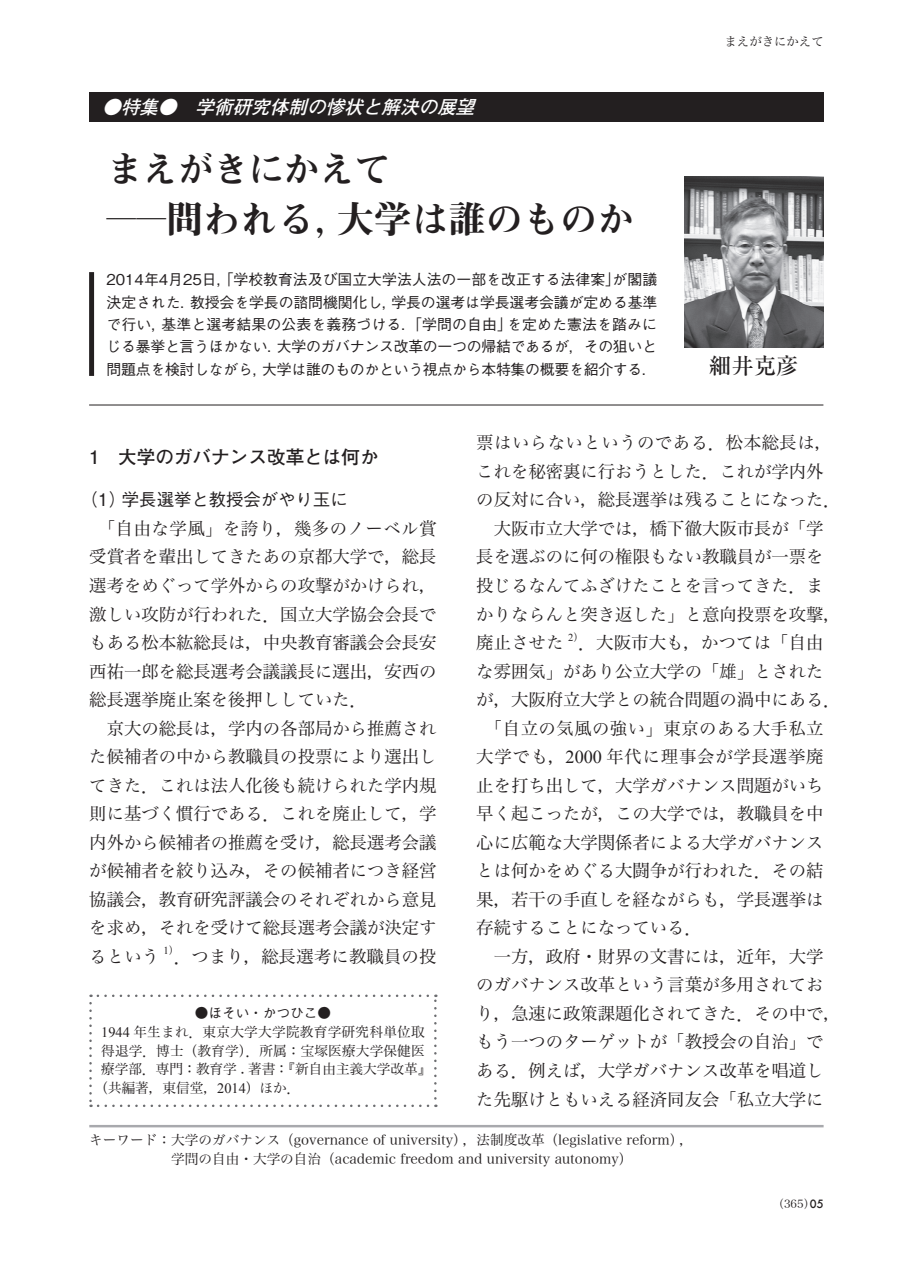
<style>
.page{position:relative;width:903px;height:1275px;background:#fff}
.page>*{position:absolute;margin:0;border:0;box-sizing:border-box;transform-origin:0 0}
.t1{font:37.27px/49.5px "Midashi Min Pr 5 MA31";color:#231f20}
.t2{font:500 22.4px "Ryumin Pr 5";color:#231f20}
.t3{font:italic 700 18.55px "Futo Go B101 Pro";color:#fff}
.t4{font:700 18.55px "Futo Go B101 Pro";color:#231f20}
.t5{font:17.32px/28.5px "Hira Min Pro W3";color:#231f20;text-align:justify}
.t6{font:17.32px "Hira Min Pro W3";letter-spacing:.03em;color:#231f20}
.t7{font:500 17.32px "Gothic BBB Pr 5";color:#231f20}
.t8{font:500 14.88px/22.4px "Gothic BBB Pr 5";letter-spacing:-.02em;color:#231f20;text-align:justify}
.t9{font:13.65px/18.6px "Hira Min Pro W3";color:#231f20}
.t10{font:13.65px "Hira Min Pro W3";letter-spacing:.02em;color:#231f20}
.t11{font:500 13.65px "Gothic BBB Pr 5";color:#231f20}
.t12{font:12.42px "Hira Min Pro W3";color:#231f20}
.t13{font:11.2px "Hira Min Pro W3";color:#231f20}
.t14{font:500 11.2px "Futura";color:#231f20}
.t15{font:10.67px "Times New Roman";color:#231f20}
.s1{font-size:29.75px}
.s2{font-family:"Hira Min Pro W3";font-size:10.15px}
.s3{font-family:"Times New Roman";font-size:18.2px}
.s4{font-family:"Hira Min Pro W3";font-weight:400}
.s5{font-family:"Times New Roman";font-size:14.35px}
</style>
<div class="page">
<div style="left:89px;top:272px;width:5px;height:104px;background:#231f20"></div>
<div style="left:89px;top:92px;width:734px;height:30px;background:#231f20"></div>
<hr style="left:89px;top:405px;width:734px;height:1px;background:#231f20">
<img style="left:684px;top:177px;width:139px;height:170px">
<svg style="left:89px;top:1003px;width:3px;height:104px"></svg>
<svg style="left:98px;top:1104px;width:338px;height:3px"></svg>
<svg style="left:434px;top:994px;width:3px;height:104px"></svg>
<svg style="left:91px;top:994px;width:337px;height:3px"></svg>
<hr style="left:89px;top:1125px;width:734px;height:2px;background:#a8a9ad">
<p class="t3" style="left:102px;top:92px;width:380px">●特集●　学術研究体制の惨状と解決の展望</p>
<h1 class="t1" style="left:107px;top:142px;width:529px">まえがきにかえて<br><span class="s1">──</span>問われる，大学は誰のものか</h1>
<p class="t8" style="left:107px;top:267px;width:552px">2014年4月25日，｢学校教育法及び国立大学法人法の一部を改正する法律案｣が閣議決定された．教授会を学長の諮問機関化し，学長の選考は学長選考会議が定める基準で行い，基準と選考結果の公表を義務づける．「学問の自由」を定めた憲法を踏みにじる暴挙と言うほかない．大学のガバナンス改革の一つの帰結であるが，その狙いと問題点を検討しながら，大学は誰のものかという視点から本特集の概要を紹介する．</p>
<p class="t12" style="left:724px;top:30px;width:101px">まえがきにかえて</p>
<p class="t2" style="left:709px;top:348px;width:91px">細井克彦</p>
<p class="t6" style="left:476px;top:428px;width:357px">票はいらないというのである．松本総長は，</p>
<p class="t5" style="left:476px;top:456px;width:349px">これを秘密裏に行おうとした．これが学内外</p>
<p class="t5" style="left:476px;top:484px;width:366px">の反対に合い，総長選挙は残ることになった．</p>
<p class="t5" style="left:494px;top:513px;width:331px">大阪市立大学では，橋下徹大阪市長が｢学</p>
<p class="t5" style="left:476px;top:541px;width:349px">長を選ぶのに何の権限もない教職員が一票を</p>
<p class="t5" style="left:476px;top:570px;width:349px">投じるなんてふざけたことを言ってきた．ま</p>
<p class="t5" style="left:476px;top:598px;width:366px">かりならんと突き返した｣と意向投票を攻撃，</p>
<p class="t5" style="left:476px;top:627px;width:89px">廃止させた</p>
<p class="t15" style="left:568px;top:630px;width:17px">2<span class="s2">）</span></p>
<p class="t4" style="left:89px;top:442px;width:291px">1　大学のガバナンス改革とは何か</p>
<p class="t7" style="left:81px;top:486px;width:269px">（1）学長選挙と教授会がやり玉に</p>
<p class="t5" style="left:89px;top:513px;width:349px">　｢自由な学風｣を誇り，幾多のノーベル賞受賞者を輩出してきたあの京都大学で，総長選考をめぐって学外からの攻撃がかけられ，激しい攻防が行われた．国立大学協会会長でもある松本紘総長は，中央教育審議会会長安西祐一郎を総長選考会議議長に選出，安西の総長選挙廃止案を後押ししていた．</p>
<p class="t5" style="left:89px;top:712px;width:349px;text-indent:17px">京大の総長は，学内の各部局から推薦された候補者の中から教職員の投票により選出してきた．これは法人化後も続けられた学内規則に基づく慣行である．これを廃止して，学内外から候補者の推薦を受け，総長選考会議が候補者を絞り込み，その候補者につき経営協議会，教育研究評議会のそれぞれから意見を求め，それを受けて総長選考会議が決定するという</p>
<p class="t5" style="left:476px;top:627px;width:366px;text-align:left;text-indent:102px">．大阪市大も，かつては「自由な雰囲気」があり公立大学の｢雄｣とされたが，大阪府立大学との統合問題の渦中にある．　「自立の気風の強い」東京のある大手私立大学でも，<span class="s3">2000</span> 年代に理事会が学長選挙廃止を打ち出して，大学ガバナンス問題がいち早く起こったが，この大学では，教職員を中心に広範な大学関係者による大学ガバナンスとは何かをめぐる大闘争が行われた．その結果，若干の手直しを経ながらも，学長選挙は存続することになっている．</p>
<p class="t5" style="left:476px;top:940px;width:366px;text-align:left;text-indent:17px">一方，政府・財界の文書には，近年，大学のガバナンス改革という言葉が多用されており，急速に政策課題化されてきた．その中で，もう一つのターゲットが「教授会の自治」である．例えば，大学ガバナンス改革を唱道した先駆けともいえる経済同友会｢私立大学に</p>
<p class="t15" style="left:164px;top:943px;width:17px">1<span class="s2">）</span></p>
<p class="t5" style="left:174px;top:940px;width:264px">．つまり，総長選考に教職員の投</p>
<p class="t11" style="left:195px;top:1002px;width:138px"><span class="s4">●</span>ほそい・かつひこ<span class="s4">●</span></p>
<p class="t10" style="left:101px;top:1020px;width:325px"><span class="s5">1944</span> 年生まれ．東京大学大学院教育学研究科単位取</p>
<p class="t9" style="left:101px;top:1040px;width:325px">得退学．博士（教育学）．所属：宝塚医療大学保健医</p>
<p class="t9" style="left:101px;top:1059px;width:332px">療学部．専門：教育学 . 著書：『新自由主義大学改革』</p>
<p class="t9" style="left:94px;top:1077px;width:207px">（共編著，東信堂，<span class="s5">2014</span>）ほか．</p>
<p class="t9" style="left:89px;top:1130px;width:605px">キーワード：大学のガバナンス（governance of university），法制度改革（legislative reform），　　　　　　学問の自由・大学の自治（academic freedom and university autonomy）</p>
<p class="t13" style="left:773px;top:1194px;width:44px">（365）</p>
<p class="t14" style="left:810px;top:1196px;width:15px">05</p>
</div>
